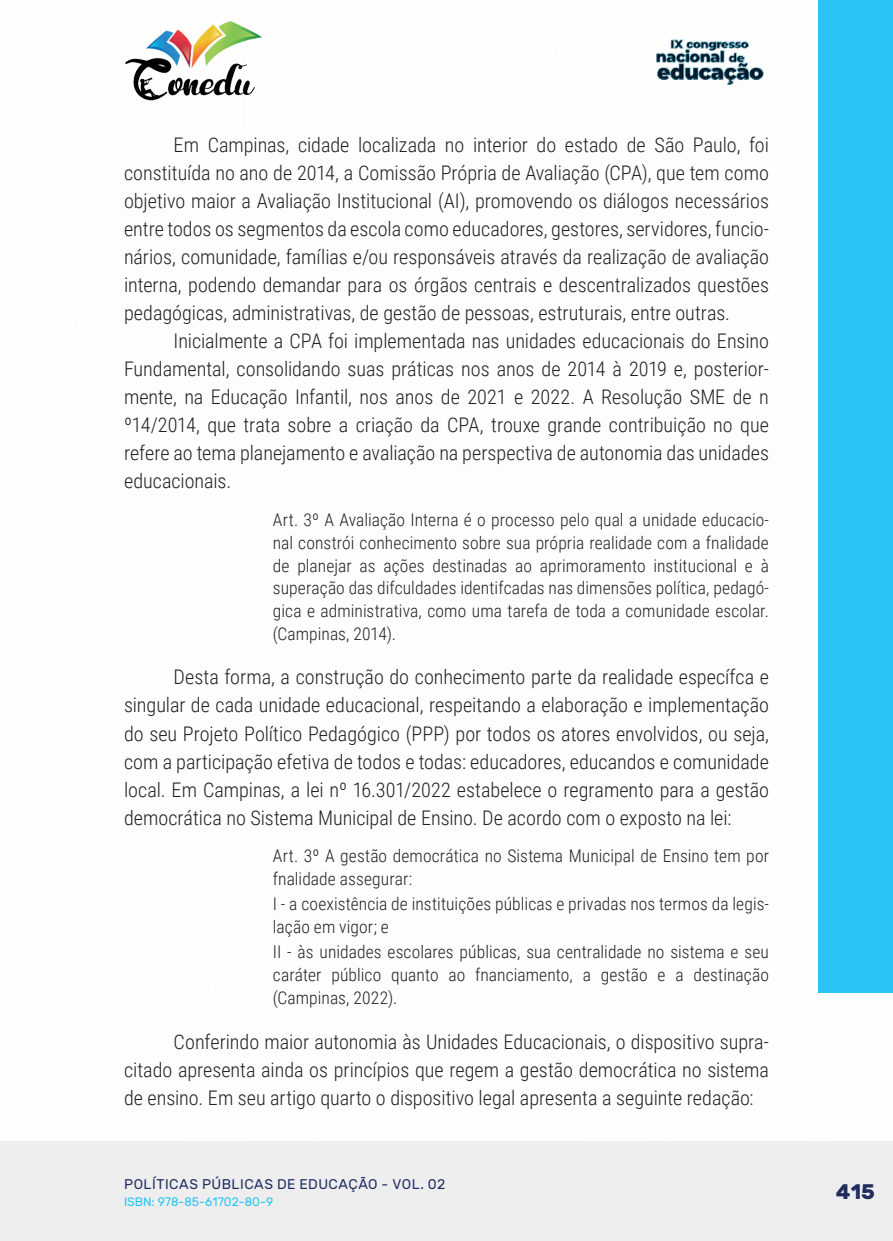
<style>
.page{position:relative;width:893px;height:1241px;background:#fff}
.page>*{position:absolute;margin:0;border:0;box-sizing:border-box;transform-origin:0 0}
.t1{font:700 21px "Rubik";color:#202d5e}
._9_CORPO{font:300 20.12px/28px "Roboto Condensed";color:#231f20;text-align:justify}
._16_CITACAO{font:300 17.5px/22.8px "Roboto Condensed";letter-spacing:.005em;color:#231f20;text-align:justify}
.t2{font:14px "Rubik";letter-spacing:.035em;color:#202d5e}
.t3{font:12.25px "Rubik";color:#29c4f3}
</style>
<div class="page">
<div style="left:0;top:1141px;width:893px;height:99px;background:#eeeeef"></div>
<div style="left:819px;top:0;width:74px;height:992px;background:#29c4f3"></div>
<img style="left:125px;top:20px;width:137px;height:81px">
<img style="left:656px;top:39px;width:108px;height:46px">
<p class="_9_CORPO" style="left:124px;top:130px;width:646px;text-indent:50px">Em Campinas, cidade localizada no interior do estado de São Paulo, foi constituída no ano de 2014, a Comissão Própria de Avaliação (CPA), que tem como objetivo maior a Avaliação Institucional (AI), promovendo os diálogos necessários entre todos os segmentos da escola como educadores, gestores, servidores, funcio&shy;nários, comunidade, famílias e/ou responsáveis através da realização de avaliação interna, podendo demandar para os órgãos centrais e descentralizados questões pedagógicas, administrativas, de gestão de pessoas, estruturais, entre outras.</p>
<p class="_9_CORPO" style="left:124px;top:326px;width:646px;text-indent:50px">Inicialmente a CPA foi implementada nas unidades educacionais do Ensino Fundamental, consolidando suas práticas nos anos de 2014 à 2019 e, posterior&shy;mente, na Educação Infantil, nos anos de 2021 e 2022. A Resolução SME de n º14/2014, que trata sobre a criação da CPA, trouxe grande contribuição no que refere ao tema planejamento e avaliação na perspectiva de autonomia das unidades educacionais.</p>
<p class="_16_CITACAO" style="left:273px;top:507px;width:498px">Art. 3º A Avaliação Interna é o processo pelo qual a unidade educacio&shy;nal constrói conhecimento sobre sua própria realidade com a fnalidade de planejar as ações destinadas ao aprimoramento institucional e à superação das difculdades identifcadas nas dimensões política, pedagó&shy;gica e administrativa, como uma tarefa de toda a comunidade escolar. (Campinas, 2014).</p>
<p class="_9_CORPO" style="left:124px;top:662px;width:646px;text-indent:50px">Desta forma, a construção do conhecimento parte da realidade específca e singular de cada unidade educacional, respeitando a elaboração e implementação do seu Projeto Político Pedagógico (PPP) por todos os atores envolvidos, ou seja, com a participação efetiva de todos e todas: educadores, educandos e comunidade local. Em Campinas, a lei nº 16.301/2022 estabelece o regramento para a gestão democrática no Sistema Municipal de Ensino. De acordo com o exposto na lei:</p>
<p class="_16_CITACAO" style="left:273px;top:843px;width:498px">Art. 3º A gestão democrática no Sistema Municipal de Ensino tem por fnalidade assegurar:</p>
<p class="_16_CITACAO" style="left:273px;top:891px;width:498px">I - a coexistência de instituições públicas e privadas nos termos da legis&shy;lação em vigor; e</p>
<p class="_16_CITACAO" style="left:273px;top:939px;width:498px">II - às unidades escolares públicas, sua centralidade no sistema e seu caráter público quanto ao fnanciamento, a gestão e a destinação (Campinas, 2022).</p>
<p class="_9_CORPO" style="left:124px;top:1026px;width:646px;text-indent:50px">Conferindo maior autonomia às Unidades Educacionais, o dispositivo supra&shy;citado apresenta ainda os princípios que regem a gestão democrática no sistema de ensino. Em seu artigo quarto o dispositivo legal apresenta a seguinte redação:</p>
<p class="t2" style="left:124px;top:1175px;width:323px">POLÍTICAS PÚBLICAS DE EDUCAÇÃO - VOL. 02</p>
<p class="t3" style="left:124px;top:1194px;width:151px">ISBN: 978-85-61702-80-9</p>
<p class="t1" style="left:836px;top:1179px;width:41px">415</p>
</div>
